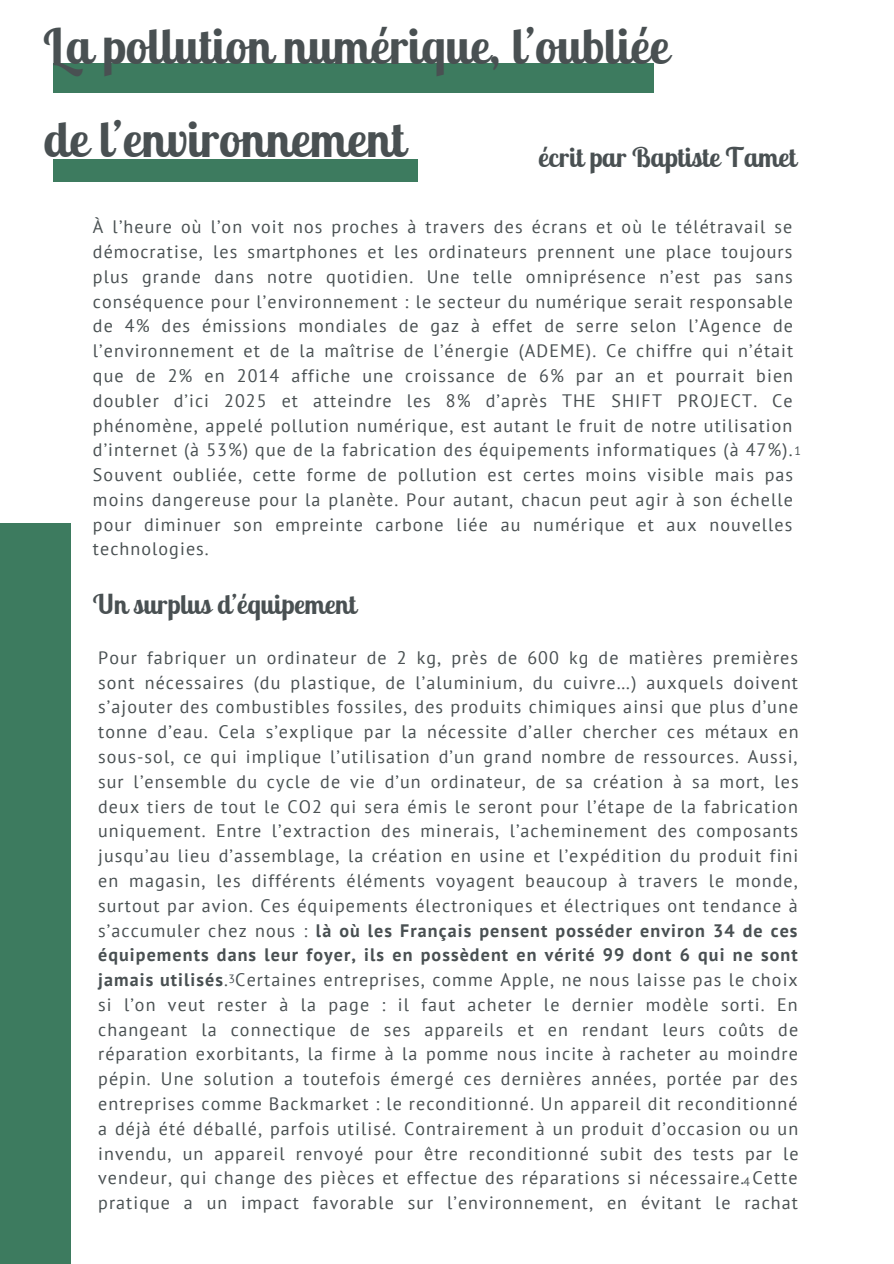
<style>
.page{position:relative;width:894px;height:1264px;background:#fff}
.page>*{position:absolute;margin:0;border:0;box-sizing:border-box;transform-origin:0 0}
.t1{font:700 49.5px/93.4px "Lobster Two";color:#495052}
.t2{font:700 27px "Lobster Two";color:#495052}
.t3{font:18px/24.8px "PT Sans";letter-spacing:.06em;color:#495052;text-align:justify}
.t4{font:12px "PT Sans";color:#495052}
.s1{font-weight:700}
</style>
<div class="page">
<div style="left:53px;top:63px;width:549px;height:29px;background:#3d7b5f"></div>
<div style="left:0;top:523px;width:70px;height:740px;background:#3d7b5f"></div>
<div style="left:105px;top:63px;width:548px;height:29px;background:#3d7b5f"></div>
<div style="left:53px;top:159px;width:364px;height:23px;background:#3d7b5f"></div>
<p class="t1" style="left:43px;top:-1px;width:626px">La pollution numérique, l’oubliée de l’environnement</p>
<p class="t2" style="left:538px;top:140px;width:259px">écrit par Baptiste Tamet</p>
<p class="t3" style="left:93px;top:214px;width:701px">À l’heure où l’on voit nos proches à travers des écrans et où le télétravail se démocratise, les smartphones et les ordinateurs prennent une place toujours plus grande dans notre quotidien. Une telle omniprésence n’est pas sans conséquence pour l’environnement : le secteur du numérique serait responsable de 4% des émissions mondiales de gaz à effet de serre selon l’Agence de l’environnement et de la maîtrise de l’énergie (ADEME). Ce chiffre qui n’était que de 2% en 2014 affiche une croissance de 6% par an et pourrait bien doubler d’ici 2025 et atteindre les 8% d’après THE SHIFT PROJECT. Ce phénomène, appelé pollution numérique, est autant le fruit de notre utilisation d’internet (à 53%) que de la fabrication des équipements informatiques (à 47%).<br>Souvent oubliée, cette forme de pollution est certes moins visible mais pas moins dangereuse pour la planète. Pour autant, chacun peut agir à son échelle pour diminuer son empreinte carbone liée au numérique et aux nouvelles technologies.</p>
<p class="t4" style="left:794px;top:443px;width:8px">1</p>
<p class="t2" style="left:93px;top:586px;width:264px">Un surplus d’équipement</p>
<p class="t3" style="left:98px;top:645px;width:701px">Pour fabriquer un ordinateur de 2 kg, près de 600 kg de matières premières sont nécessaires (du plastique, de l’aluminium, du cuivre…) auxquels doivent s’ajouter des combustibles fossiles, des produits chimiques ainsi que plus d’une tonne d’eau. Cela s’explique par la nécessite d’aller chercher ces métaux en sous-sol, ce qui implique l’utilisation d’un grand nombre de ressources. Aussi, sur l’ensemble du cycle de vie d’un ordinateur, de sa création à sa mort, les deux tiers de tout le CO2 qui sera émis le seront pour l’étape de la fabrication uniquement. Entre l’extraction des minerais, l’acheminement des composants jusqu’au lieu d’assemblage, la création en usine et l’expédition du produit fini en magasin, les différents éléments voyagent beaucoup à travers le monde, surtout par avion. Ces équipements électroniques et électriques ont tendance à s’accumuler chez nous : <span class="s1">là où les Français pensent posséder environ 34 de ces équipements dans leur foyer, ils en possèdent en vérité 99 dont 6 qui ne sont jamais utilisés</span>. Certaines entreprises, comme Apple, ne nous laisse pas le choix si l’on veut rester à la page : il faut acheter le dernier modèle sorti. En changeant la connectique de ses appareils et en rendant leurs coûts de réparation exorbitants, la firme à la pomme nous incite à racheter au moindre pépin. Une solution a toutefois émergé ces dernières années, portée par des entreprises comme Backmarket : le reconditionné. Un appareil dit reconditionné a déjà été déballé, parfois utilisé. Contrairement à un produit d’occasion ou un invendu, un appareil renvoyé pour être reconditionné subit des tests par le vendeur, qui change des pièces et effectue des réparations si nécessaire. Cette pratique a un impact favorable sur l’environnement, en évitant le rachat</p>
<p class="t4" style="left:228px;top:970px;width:8px">3</p>
<p class="t4" style="left:743px;top:1173px;width:8px">4</p>
</div>
